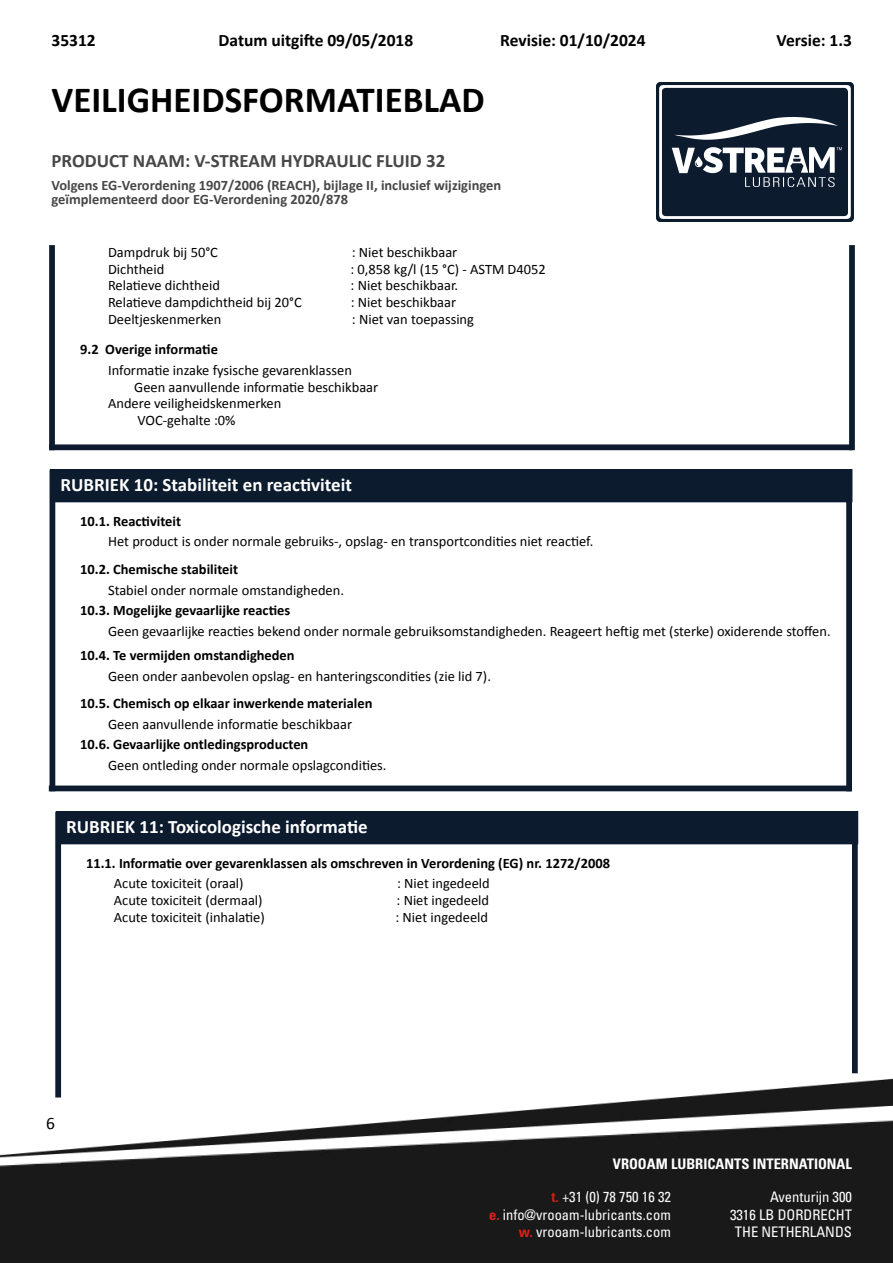
<style>
.page{position:relative;width:893px;height:1263px;background:#fff}
.page>*{position:absolute;margin:0;border:0;box-sizing:border-box;transform-origin:0 0}
.t1{font:700 36.9px "Calibri";color:#000}
.t2{font:700 18.9px "Calibri";color:#fff}
.t3{font:700 18.9px "Calibri";color:#474747}
.t4{font:700 17.4px "Calibri";color:#000}
.t5{font:17.4px "Calibri";color:#000}
.t6{font:condensed 14.55px/17.4px "Univers LT Pro";color:#fff;text-align:right}
.t7{font:700 condensed 14.55px "Univers LT Pro";color:#fff}
.t8{font:14.4px "Calibri";color:#000}
.t9{font:700 14.4px "Calibri";color:#000}
.t10{font:700 14.4px/13.2px "Calibri";color:#474747}
.s1{font-weight:700;color:#cc2018}
.s2{font-weight:700;color:#e12118}
</style>
<div class="page">
<div style="left:0;top:1190px;width:893px;height:73px;background:#191919"></div>
<img style="left:0;top:1005px;width:893px;height:185px">
<div style="left:49px;top:245px;width:6px;height:205px;background:#0d1b2f"></div>
<div style="left:849px;top:245px;width:6px;height:205px;background:#0d1b2f"></div>
<div style="left:51px;top:470px;width:801px;height:32px;background:#0d1b2f"></div>
<div style="left:51px;top:469px;width:801px;height:33px;border:1px solid #0d1b2f"></div>
<div style="left:50px;top:470px;width:5px;height:321px;background:#0d1b2f"></div>
<div style="left:49px;top:444px;width:803px;height:6px;background:#0d1b2f"></div>
<div style="left:846px;top:470px;width:6px;height:321px;background:#0d1b2f"></div>
<div style="left:49px;top:785px;width:803px;height:6px;background:#0d1b2f"></div>
<div style="left:56px;top:812px;width:802px;height:32px;background:#0d1b2f"></div>
<div style="left:56px;top:811px;width:802px;height:33px;border:1px solid #0d1b2f"></div>
<div style="left:55px;top:812px;width:6px;height:285px;background:#0d1b2f"></div>
<div style="left:852px;top:812px;width:6px;height:261px;background:#0d1b2f"></div>
<img style="left:656px;top:82px;width:197px;height:139px">
<p class="t4" style="left:52px;top:28px;width:46px">35312</p>
<p class="t4" style="left:219px;top:28px;width:196px">Datum uitgifte 09/05/2018</p>
<p class="t4" style="left:500px;top:28px;width:147px">Revisie: 01/10/2024</p>
<p class="t4" style="left:777px;top:28px;width:77px">Versie: 1.3</p>
<h1 class="t1" style="left:52px;top:74px;width:435px">VEILIGHEIDSFORMATIEBLAD</h1>
<h2 class="t3" style="left:52px;top:147px;width:395px">PRODUCT NAAM: V-STREAM HYDRAULIC FLUID 32</h2>
<p class="t10" style="left:52px;top:178px;width:451px">Volgens EG-Verordening 1907/2006 (REACH), bijlage II, inclusief wijzigingen geïmplementeerd door EG-Verordening 2020/878</p>
<p class="t8" style="left:108px;top:242px;width:111px">Dampdruk bij 50°C</p>
<p class="t8" style="left:352px;top:242px;width:107px">: Niet beschikbaar</p>
<p class="t8" style="left:108px;top:259px;width:58px">Dichtheid</p>
<p class="t8" style="left:350px;top:259px;width:197px">: 0,858 kg/l (15 °C) - ASTM D4052</p>
<p class="t8" style="left:108px;top:276px;width:113px">Relatieve dichtheid</p>
<p class="t8" style="left:351px;top:276px;width:109px">: Niet beschikbaar.</p>
<p class="t8" style="left:108px;top:292px;width:195px">Relatieve dampdichtheid bij 20°C</p>
<p class="t8" style="left:351px;top:292px;width:107px">: Niet beschikbaar</p>
<p class="t8" style="left:108px;top:309px;width:115px">Deeltjeskenmerken</p>
<p class="t8" style="left:352px;top:309px;width:124px">: Niet van toepassing</p>
<p class="t9" style="left:80px;top:339px;width:139px">9.2 Overige informatie</p>
<p class="t8" style="left:108px;top:360px;width:245px">Informatie inzake fysische gevarenklassen</p>
<p class="t8" style="left:134px;top:377px;width:245px">Geen aanvullende informatie beschikbaar</p>
<p class="t8" style="left:108px;top:393px;width:175px">Andere veiligheidskenmerken</p>
<p class="t8" style="left:137px;top:410px;width:100px">VOC-gehalte :0%</p>
<h2 class="t2" style="left:61px;top:471px;width:293px">RUBRIEK 10: Stabiliteit en reactiviteit</h2>
<p class="t9" style="left:80px;top:510px;width:102px">10.1. Reactiviteit</p>
<p class="t8" style="left:108px;top:532px;width:487px">Het product is onder normale gebruiks-, opslag- en transportcondities niet reactief.</p>
<p class="t9" style="left:80px;top:559px;width:159px">10.2. Chemische stabiliteit</p>
<p class="t8" style="left:108px;top:580px;width:237px">Stabiel onder normale omstandigheden.</p>
<p class="t9" style="left:80px;top:600px;width:211px">10.3. Mogelijke gevaarlijke reacties</p>
<p class="t8" style="left:108px;top:621px;width:724px">Geen gevaarlijke reacties bekend onder normale gebruiksomstandigheden. Reageert heftig met (sterke) oxiderende stoffen.</p>
<p class="t9" style="left:80px;top:645px;width:216px">10.4. Te vermijden omstandigheden</p>
<p class="t8" style="left:108px;top:666px;width:384px">Geen onder aanbevolen opslag- en hanteringscondities (zie lid 7).</p>
<p class="t9" style="left:80px;top:693px;width:294px">10.5. Chemisch op elkaar inwerkende materialen</p>
<p class="t8" style="left:108px;top:714px;width:245px">Geen aanvullende informatie beschikbaar</p>
<p class="t9" style="left:80px;top:734px;width:230px">10.6. Gevaarlijke ontledingsproducten</p>
<p class="t8" style="left:108px;top:755px;width:280px">Geen ontleding onder normale opslagcondities.</p>
<h2 class="t2" style="left:66px;top:813px;width:303px">RUBRIEK 11: Toxicologische informatie</h2>
<p class="t9" style="left:86px;top:852px;width:526px">11.1. Informatie over gevarenklassen als omschreven in Verordening (EG) nr. 1272/2008</p>
<p class="t8" style="left:114px;top:874px;width:131px">Acute toxiciteit (oraal)</p>
<p class="t8" style="left:397px;top:874px;width:94px">: Niet ingedeeld</p>
<p class="t8" style="left:114px;top:890px;width:150px">Acute toxiciteit (dermaal)</p>
<p class="t8" style="left:397px;top:890px;width:94px">: Niet ingedeeld</p>
<p class="t8" style="left:114px;top:907px;width:153px">Acute toxiciteit (inhalatie)</p>
<p class="t8" style="left:395px;top:907px;width:94px">: Niet ingedeeld</p>
<p class="t5" style="left:46px;top:1111px;width:10px">6</p>
<p class="t7" style="left:613px;top:1154px;width:241px">VROOAM LUBRICANTS INTERNATIONAL</p>
<p class="t6" style="left:730px;top:1188px;width:123px">Aventurijn 300<br>3316 LB DORDRECHT<br>THE NETHERLANDS</p>
<p class="t6" style="left:489px;top:1188px;width:183px"><span class="s1">t.</span> +31 (0) 78 750 16 32<br><span class="s2">e.</span> info@vrooam-lubricants.com <span class="s2">w.</span> vrooam-lubricants.com</p>
</div>
